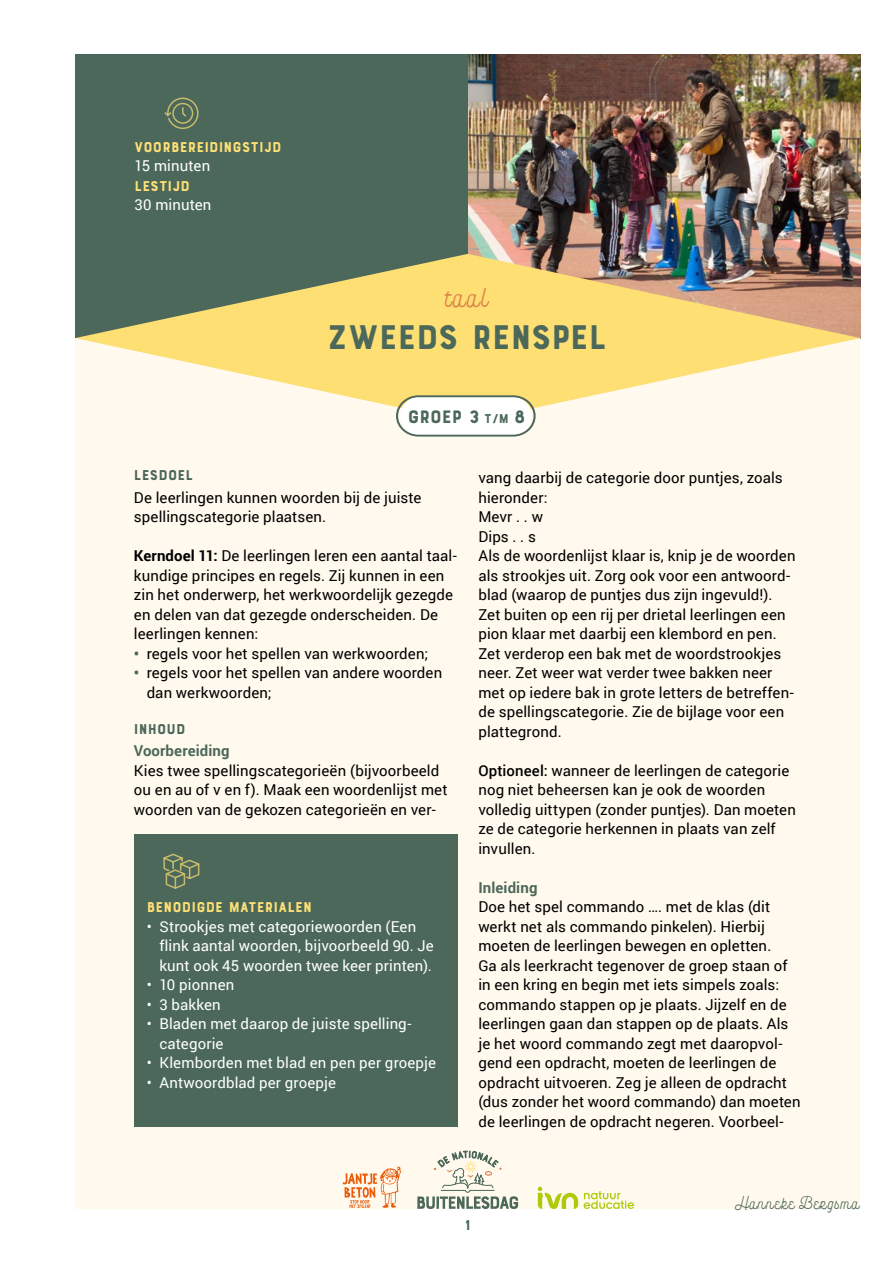
<style>
.page{position:relative;width:893px;height:1263px;background:#fff}
.page>*{position:absolute;margin:0;border:0;box-sizing:border-box;transform-origin:0 0}
.t1{font:36px "Bourton Base";letter-spacing:-.01em;color:#4b685a}
.t2{font:700 33px "Bourton Script";color:#da8049}
.t3{font:700 19.5px "Bourton Script";letter-spacing:.05em;color:#4b685a}
.t4{font:18.9px "Bourton Base";letter-spacing:-.005em;color:#4b685a}
.t5{font:15px/19.5px "Roboto";letter-spacing:.01em;color:#000}
.t6{font:15px/19.5px "Roboto";letter-spacing:.01em;color:#fff}
.t7{font:15px "Bourton Base";letter-spacing:.01em;color:#fddf74}
.t8{font:700 15px "Roboto";letter-spacing:.01em;color:#4b685a}
.t9{font:15px "Bourton Base";letter-spacing:.01em;color:#4b685a}
.s1{font-size:13.5px}
.s2{font-weight:700}
.s3{font-weight:700;color:#4b685a}
.s4{font-weight:500}
</style>
<div class="page">
<img style="left:468px;top:54px;width:392px;height:200px">
<div style="left:75px;top:54px;width:393px;height:284px;background:#4b685a"></div>
<div style="left:75px;top:338px;width:785px;height:871px;background:#fffaed"></div>
<svg style="left:75px;top:254px;width:785px;height:154px;fill:#fddf74"></svg>
<svg style="left:164px;top:97px;width:35px;height:32px"></svg>
<div style="left:134px;top:834px;width:324px;height:293px;background:#4b685a"></div>
<svg style="left:163px;top:853px;width:37px;height:36px"></svg>
<svg style="left:395px;top:394px;width:142px;height:43px;background:#ecede3"></svg>
<svg style="left:417px;top:1151px;width:101px;height:58px"></svg>
<svg style="left:343px;top:1167px;width:58px;height:41px"></svg>
<svg style="left:538px;top:1187px;width:96px;height:22px"></svg>
<p class="t7" style="left:135px;top:137px;width:148px">VOORBEREIDINGSTIJD</p>
<p class="t6" style="left:135px;top:155px;width:77px">15 minuten</p>
<p class="t7" style="left:135px;top:176px;width:57px">LESTIJD</p>
<p class="t6" style="left:135px;top:194px;width:78px">30 minuten</p>
<h2 class="t2" style="left:446px;top:279px;width:44px">taal</h2>
<h1 class="t1" style="left:327px;top:315px;width:281px">ZWEEDS RENSPEL</h1>
<p class="t4" style="left:408px;top:405px;width:119px">GROEP 3 <span class="s1">T/M</span> 8</p>
<p class="t9" style="left:134px;top:466px;width:60px">LESDOEL</p>
<p class="t5" style="left:134px;top:487px;width:289px">De leerlingen kunnen woorden bij de juiste spellingscategorie plaatsen.</p>
<p class="t5" style="left:134px;top:545px;width:324px"><span class="s2">Kerndoel 11:</span> De leerlingen leren een aantal taal&shy;kundige principes en regels. Zij kunnen in een zin het onderwerp, het werkwoordelijk gezegde en delen van dat gezegde onderscheiden. De leerlingen kennen:</p>
<p class="t5" style="left:134px;top:643px;width:296px"><span class="s3">•</span> regels voor het spellen van werkwoorden;</p>
<p class="t5" style="left:147px;top:662px;width:297px;text-indent:-13px"><span class="s3">•</span> regels voor het spellen van andere woorden dan werkwoorden;</p>
<p class="t9" style="left:134px;top:719px;width:53px">INHOUD</p>
<p class="t8" style="left:134px;top:740px;width:97px">Voorbereiding</p>
<p class="t5" style="left:134px;top:760px;width:315px">Kies twee spellingscategorieën (bijvoorbeeld ou en au of v en f). Maak een woordenlijst met woorden van de gekozen categorieën en ver-</p>
<p class="t7" style="left:147px;top:898px;width:167px">BENODIGDE MATERIALEN</p>
<p class="t6" style="left:159px;top:916px;width:276px;text-indent:-13px">• Strookjes met categoriewoorden (Een flink aantal woorden, bijvoorbeeld 90. Je kunt ook 45 woorden twee keer printen).</p>
<p class="t6" style="left:147px;top:974px;width:89px">• 10 pionnen</p>
<p class="t6" style="left:147px;top:994px;width:76px">• 3 bakken</p>
<p class="t6" style="left:159px;top:1013px;width:254px;text-indent:-13px">• Bladen met daarop de juiste spelling&shy;categorie</p>
<p class="t6" style="left:147px;top:1052px;width:291px">• Klemborden met blad en pen per groepje</p>
<p class="t6" style="left:147px;top:1072px;width:191px">• Antwoordblad per groepje</p>
<p class="t5" style="left:478px;top:467px;width:319px">vang daarbij de categorie door puntjes, zoals hieronder:<br>Mevr . . w<br>Dips . . s<br>Als de woordenlijst klaar is, knip je de woorden als strookjes uit. Zorg ook voor een antwoord&shy;blad (waarop de puntjes dus zijn ingevuld!).<br>Zet buiten op een rij per drietal leerlingen een pion klaar met daarbij een klembord en pen.<br>Zet verderop een bak met de woordstrookjes neer. Zet weer wat verder twee bakken neer met op iedere bak in grote letters de betreffen&shy;de spellingscategorie. Zie de bijlage voor een plattegrond.</p>
<p class="t5" style="left:478px;top:760px;width:319px"><span class="s4">Optioneel:</span> wanneer de leerlingen de categorie nog niet beheersen kan je ook de woorden volledig uittypen (zonder puntjes). Dan moeten ze de categorie herkennen in plaats van zelf invullen.</p>
<p class="t8" style="left:478px;top:877px;width:61px">Inleiding</p>
<p class="t5" style="left:478px;top:896px;width:324px">Doe het spel commando …. met de klas (dit werkt net als commando pinkelen). Hierbij moeten de leerlingen bewegen en opletten.<br>Ga als leerkracht tegenover de groep staan of in een kring en begin met iets simpels zoals: commando stappen op je plaats. Jijzelf en de leerlingen gaan dan stappen op de plaats. Als je het woord commando zegt met daaropvol&shy;gend een opdracht, moeten de leerlingen de opdracht uitvoeren. Zeg je alleen de opdracht (dus zonder het woord commando) dan moeten de leerlingen de opdracht negeren. Voorbeel-</p>
<p class="t9" style="left:465px;top:1215px;width:7px">1</p>
<h3 class="t3" style="left:735px;top:1192px;width:127px">Hanneke Bergsma</h3>
</div>
